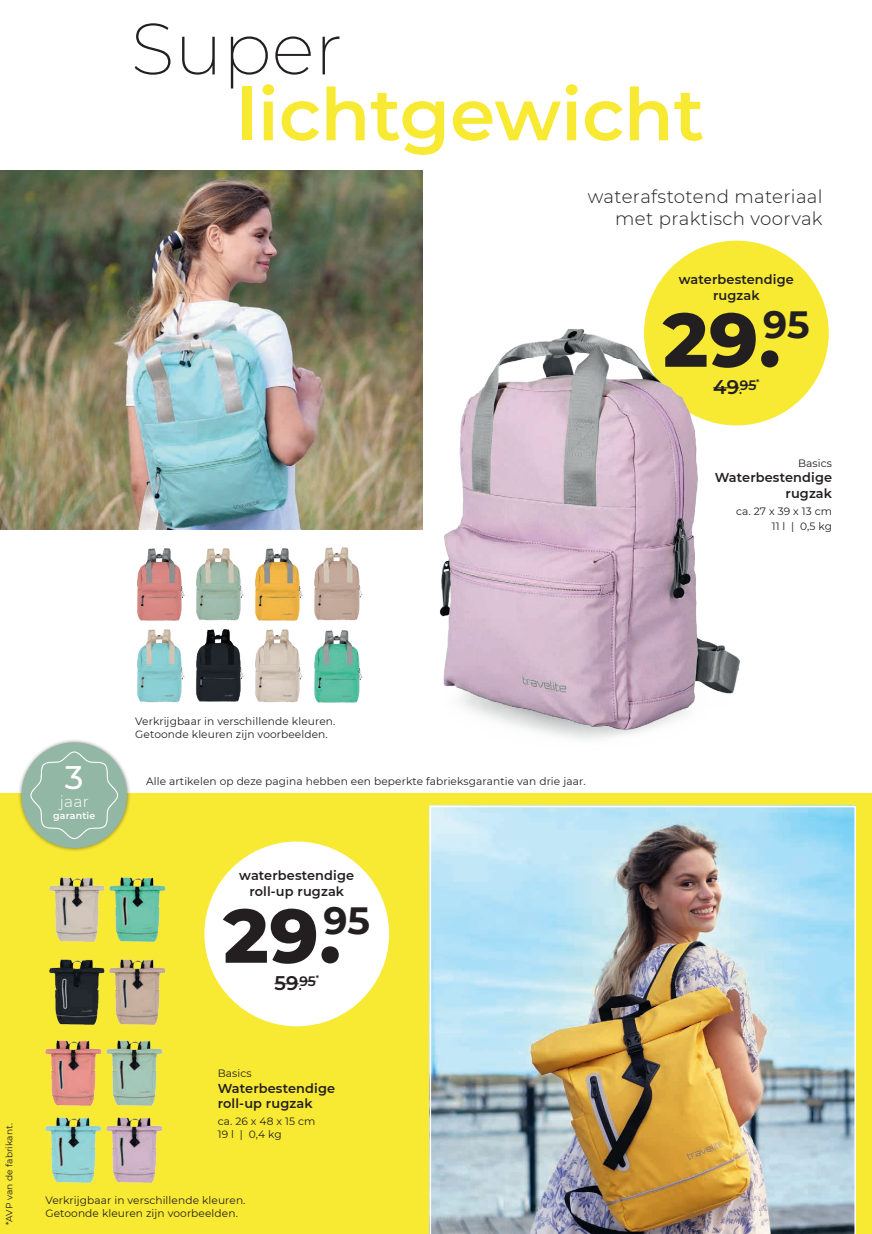
<style>
.page{position:relative;width:872px;height:1234px;background:#fff}
.page>*{position:absolute;margin:0;border:0;box-sizing:border-box;transform-origin:0 0}
.t1{font:800 75.75px "Montserrat";color:#231f20}
.t2{font:600 72.45px "Montserrat";color:#f8e933}
.t3{font:200 72.45px "Montserrat";color:#231f20}
.t4{font:500 32.55px "Montserrat";color:#fff}
.t5{font:600 19.65px "Montserrat";color:#231f20}
.t6{font:300 18.15px/21.8px "Montserrat";letter-spacing:.02em;color:#231f20;text-align:right}
.t7{font:300 15.45px "Montserrat";color:#fff}
.t8{font:600 12.9px/15.5px "Montserrat";letter-spacing:.01em;color:#231f20;text-align:center}
.t9{font:10.65px/12.8px "Montserrat";letter-spacing:.01em;color:#231f20}
.t10{font:600 9.45px "Montserrat";letter-spacing:.02em;color:#fff}
.t11{font:9.15px "Montserrat";letter-spacing:.01em;color:#231f20}
.s1{font-size:12.15px}
.s2{font-size:7.5px}
</style>
<div class="page">
<div style="left:0;top:793px;width:872px;height:440px;background:#f8e933"></div>
<img style="left:137px;top:629px;width:226px;height:74px">
<img style="left:196px;top:547px;width:167px;height:74px">
<img style="left:137px;top:548px;width:48px;height:73px">
<img style="left:0;top:171px;width:422px;height:359px">
<div style="left:644px;top:240px;width:184px;height:185px;background:#f8e933;border-radius:50%"></div>
<div style="left:204px;top:841px;width:185px;height:185px;background:#fff;border-radius:50%"></div>
<img style="left:415px;top:313px;width:337px;height:426px">
<img style="left:45px;top:1117px;width:118px;height:67px">
<img style="left:49px;top:877px;width:117px;height:66px">
<img style="left:49px;top:959px;width:117px;height:67px">
<img style="left:45px;top:1040px;width:118px;height:67px">
<img style="left:429px;top:805px;width:427px;height:428px">
<svg style="left:713px;top:385px;width:43px;height:6px"></svg>
<svg style="left:274px;top:980px;width:42px;height:6px"></svg>
<div style="left:18px;top:738px;width:113px;height:113px;background:#231f20;opacity:.47"></div>
<div style="left:21px;top:742px;width:106px;height:105px;background:#92b7a4;border-radius:50%"></div>
<svg style="left:30px;top:750px;width:89px;height:89px"></svg>
<h2 class="t3" style="left:131px;top:0;width:213px">Super</h2>
<h2 class="t2" style="left:237px;top:63px;width:469px">lichtgewicht</h2>
<h3 class="t6" style="left:588px;top:185px;width:236px">waterafstotend materiaal met praktisch voorvak</h3>
<p class="t8" style="left:679px;top:271px;width:116px">waterbestendige rugzak</p>
<h1 class="t1" style="left:663px;top:284px;width:148px">29.<sup>95</sup></h1>
<h3 class="t5" style="left:713px;top:373px;width:48px">49<span class="s1">.</span><sup>95</sup><sup>*</sup></h3>
<p class="t9" style="left:798px;top:456px;width:35px">Basics</p>
<p class="t8" style="left:714px;top:469px;width:119px;text-align:right">Waterbestendige rugzak</p>
<p class="t9" style="left:736px;top:503px;width:98px;line-height:15.5px;text-align:right">ca. 27 x 39 x 13 cm<br>11 l | 0,5 kg</p>
<p class="t11" style="left:3px;top:1224px;width:103px;rotate:-90deg">*AVP van de fabrikant.</p>
<h3 class="t4" style="left:65px;top:754px;width:20px">3</h3>
<h3 class="t7" style="left:60px;top:791px;width:31px">jaar</h3>
<p class="t10" style="left:53px;top:808px;width:44px">garantie</p>
<p class="t9" style="left:135px;top:714px;width:202px">Verkrijgbaar in verschillende kleuren.<br>Getoonde kleuren zijn voorbeelden.</p>
<p class="t9" style="left:146px;top:774px;width:441px">Alle artikelen op deze pagina hebben een beperkte fabrieksgarantie van drie jaar.</p>
<p class="t8" style="left:239px;top:867px;width:116px">waterbestendige roll-up rugzak</p>
<h1 class="t1" style="left:223px;top:880px;width:148px">29.<sup>95</sup></h1>
<h3 class="t5" style="left:274px;top:969px;width:46px">59<span class="s1">.</span><sup>95</sup><sup>*</sup></h3>
<p class="t8" style="left:243px;top:883px;width:108px">Plane Rucksack</p>
<h1 class="t1" style="left:223px;top:881px;width:47px">5</h1>
<p class="t8" style="left:261px;top:976px;width:73px">statt 109<span class="s2">.</span><sup>95</sup><sup>*</sup></p>
<p class="t9" style="left:218px;top:1066px;width:35px">Basics</p>
<p class="t8" style="left:218px;top:1079px;width:119px;text-align:left">Waterbestendige roll-up rugzak</p>
<p class="t9" style="left:218px;top:1114px;width:99px">ca. 26 x 48 x 15 cm<br>19 l | 0,4 kg</p>
<p class="t9" style="left:45px;top:1193px;width:202px">Verkrijgbaar in verschillende kleuren.<br>Getoonde kleuren zijn voorbeelden.</p>
</div>
